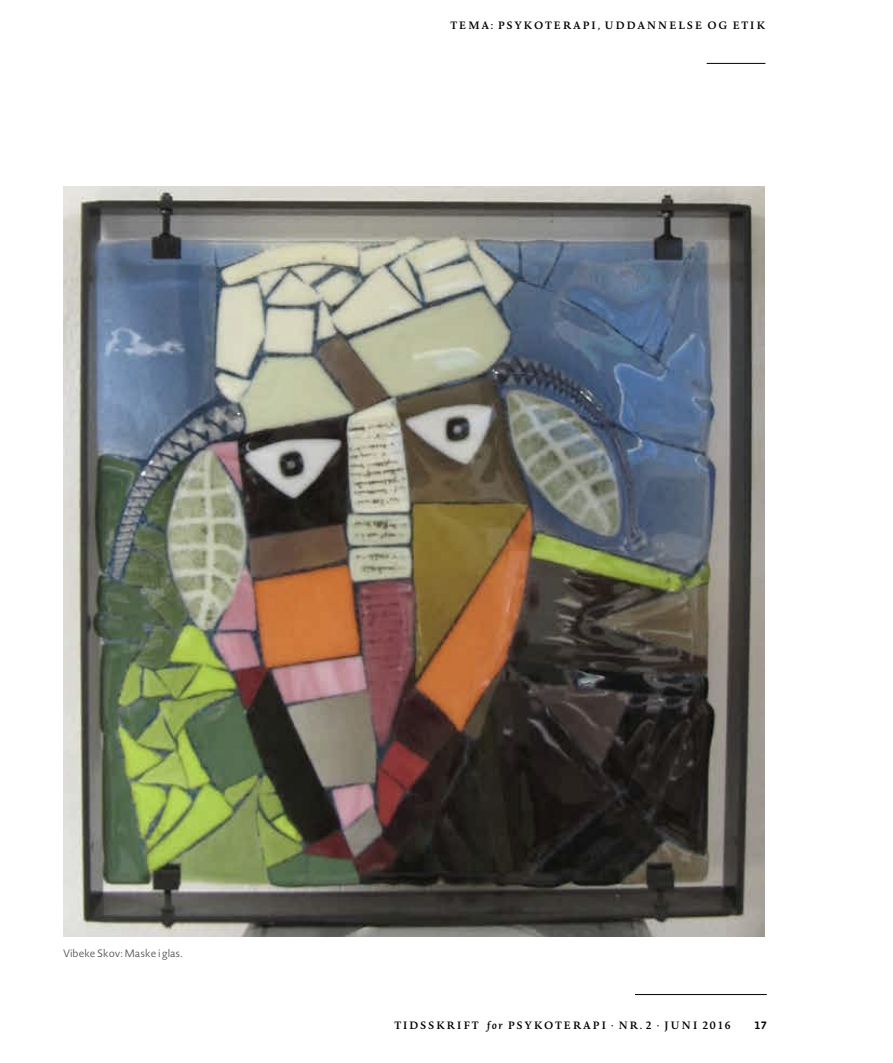
<style>
.page{position:relative;width:893px;height:1063px;background:#fff}
.page>*{position:absolute;margin:0;border:0;box-sizing:border-box;transform-origin:0 0}
.t1{font:600 10.5px "Novel Pro";letter-spacing:.15em;color:#000}
.t2{font:300 10.5px "Novel Sans Pro";color:#4b4b4d}
.t3{font:700 10.5px "Novel Sans Pro";color:#000}
.s1{font-style:italic}
</style>
<div class="page">
<hr style="left:635px;top:994px;width:132px;height:1px;background:#000">
<hr style="left:707px;top:63px;width:58px;height:1px;background:#000">
<img style="left:64px;top:186px;width:701px;height:751px">
<p class="t1" style="left:450px;top:18px;width:316px">TEMA: PSYKOTERAPI, UDDANNELSE OG ETIK</p>
<p class="t2" style="left:63px;top:946px;width:121px">Vibeke Skov: Maske i glas.</p>
<p class="t1" style="left:394px;top:1017px;width:338px">TIDSSKRIFT <span class="s1">for</span> PSYKOTERAPI · NR. 2 · JUNI 2016</p>
<p class="t3" style="left:755px;top:1018px;width:14px">17</p>
</div>
